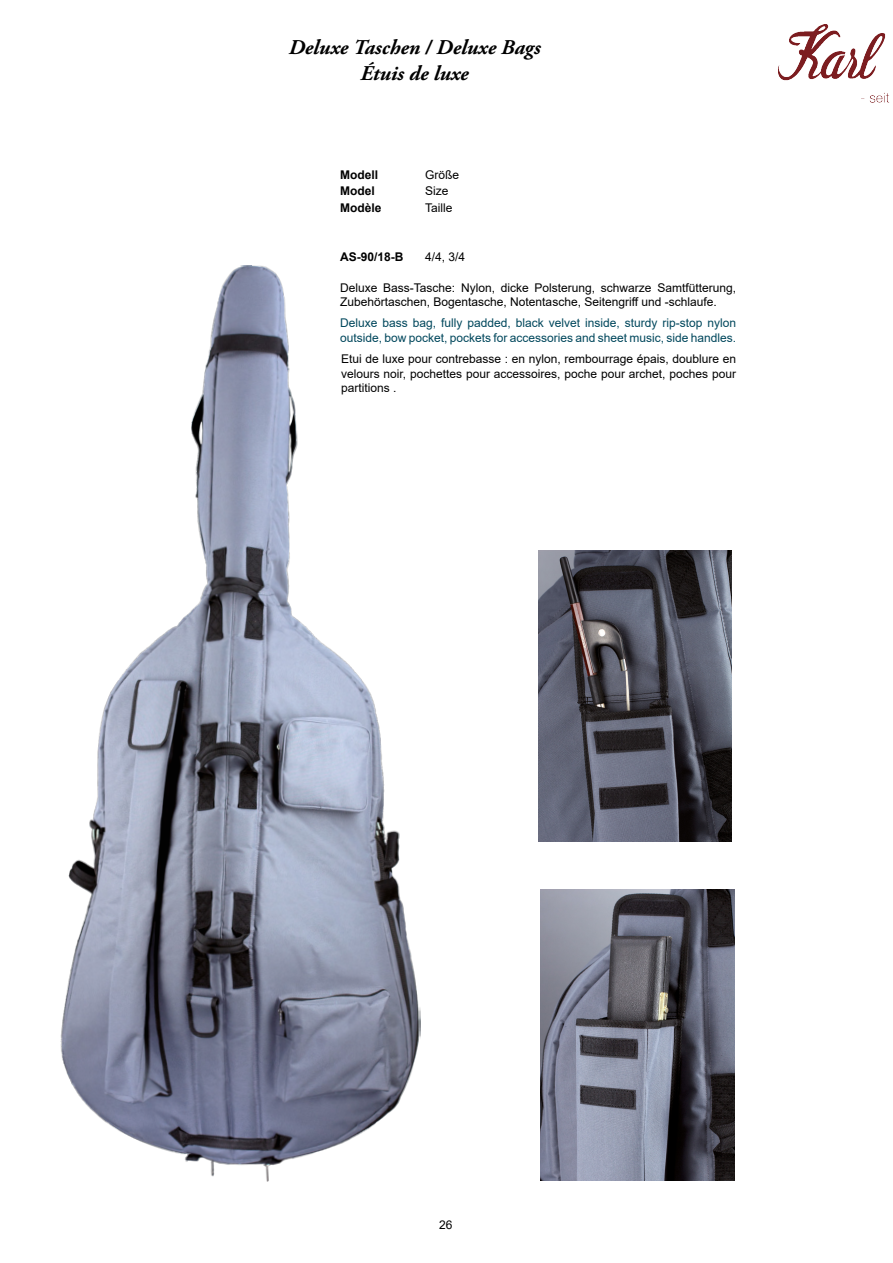
<style>
.page{position:relative;width:893px;height:1263px;background:#fff}
.page>*{position:absolute;margin:0;border:0;box-sizing:border-box;transform-origin:0 0}
.Überschfrift{font:italic 700 21px "Adobe Garamond Pro";color:#000}
.Basic_Description_8pt{font:12px/14.4px "Arial";color:#000}
.Description_EN_blue{font:12px/14.4px "Arial";color:#00475c}
.Model_number_8pt_Bold{font:700 12px "Arial";color:#000}
.Model_number_8pt_Bold-2{font:12px "Arial";color:#000}
</style>
<div class="page">
<img style="left:779px;top:24px;width:110px;height:79px">
<img style="left:60px;top:265px;width:361px;height:917px">
<img style="left:540px;top:889px;width:194px;height:291px">
<img style="left:538px;top:551px;width:194px;height:290px">
<p class="Überschfrift" style="left:289px;top:36px;width:253px">Deluxe Taschen / Deluxe Bags</p>
<p class="Überschfrift" style="left:360px;top:61px;width:110px">Étuis de luxe</p>
<p class="Model_number_8pt_Bold" style="left:340px;top:166px;width:40px">Modell</p>
<p class="Basic_Description_8pt" style="left:425px;top:167px;width:36px">Größe</p>
<p class="Model_number_8pt_Bold" style="left:340px;top:183px;width:36px">Model</p>
<p class="Basic_Description_8pt" style="left:425px;top:184px;width:25px">Size</p>
<p class="Model_number_8pt_Bold" style="left:340px;top:199px;width:43px">Modèle</p>
<p class="Basic_Description_8pt" style="left:425px;top:200px;width:29px">Taille</p>
<p class="Model_number_8pt_Bold" style="left:340px;top:248px;width:65px">AS-90/18-B</p>
<p class="Model_number_8pt_Bold-2" style="left:425px;top:248px;width:42px">4/4, 3/4</p>
<p class="Basic_Description_8pt" style="left:340px;top:280px;width:397px">Deluxe Bass-Tasche: Nylon, dicke Polsterung, schwarze Samtfütterung,<br>Zubehörtaschen, Bogentasche, Notentasche, Seitengriff und -schlaufe.</p>
<p class="Description_EN_blue" style="left:340px;top:316px;width:397px">Deluxe bass bag, fully padded, black velvet inside, sturdy rip-stop nylon outside, bow pocket, pockets for accessories and sheet music, side handles.</p>
<p class="Basic_Description_8pt" style="left:341px;top:352px;width:396px;text-align:justify">Etui de luxe pour contrebasse : en nylon, rembourrage épais, doublure en velours noir, pochettes pour accessoires, poche pour archet, poches pour partitions .</p>
<p class="Basic_Description_8pt" style="left:439px;top:1218px;width:15px">26</p>
</div>
